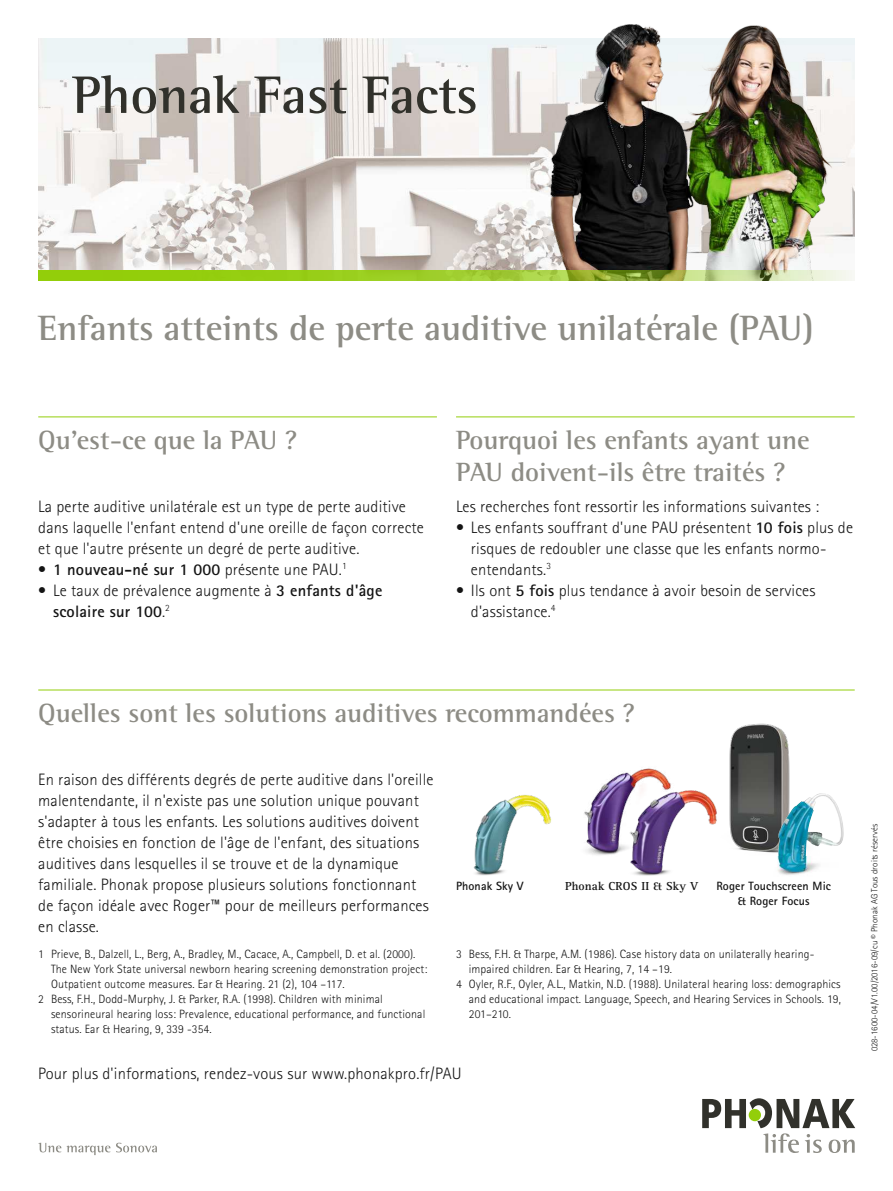
<style>
.page{position:relative;width:893px;height:1191px;background:#fff}
.page>*{position:absolute;margin:0;border:0;box-sizing:border-box;transform-origin:0 0}
.t1{font:700 54px "Rotis Semi Serif Pro";color:#31312b}
.t2{font:700 36px "Rotis Semi Serif Pro";color:#8d8c85}
.t3{font:700 27px/32.2px "Rotis Semi Serif Pro";color:#8d8c85}
.t4{font:300 16.5px/21px "Rotis Sans Serif Pro";letter-spacing:.01em;color:#141414}
.t5{font:700 16.5px "Rotis Sans Serif Pro";letter-spacing:.01em;color:#141414}
.t6{font:300 12px "Rotis Sans Serif Pro";letter-spacing:.01em;color:#141414}
.t7{font:700 12px/15px "Rotis Sans Serif Pro";letter-spacing:.01em;color:#141414;text-align:center}
.t8{font:700 12px "Rotis Serif";letter-spacing:.01em;color:#141414}
.t9{font:300 9px "Rotis Sans Serif Pro";letter-spacing:.005em;color:#141414}
.s1{font-weight:300}
.s2{font-weight:700}
</style>
<div class="page">
<svg style="left:702px;top:1098px;width:153px;height:55px"></svg>
<img style="left:729px;top:723px;width:61px;height:130px">
<img style="left:778px;top:793px;width:66px;height:63px">
<img style="left:777px;top:856px;width:42px;height:19px">
<img style="left:38px;top:38px;width:459px;height:232px">
<img style="left:497px;top:24px;width:358px;height:246px">
<svg style="left:38px;top:270px;width:817px;height:11px;background:#a1ca3d"></svg>
<hr style="left:38px;top:416px;width:399px;height:1px;background:#93ce0a">
<hr style="left:38px;top:689px;width:817px;height:1px;background:#93ce0a">
<hr style="left:456px;top:416px;width:399px;height:1px;background:#93ce0a">
<img style="left:473px;top:795px;width:71px;height:81px">
<img style="left:544px;top:788px;width:57px;height:67px">
<img style="left:601px;top:753px;width:135px;height:123px">
<svg style="left:38px;top:1142px;width:72px;height:13px"></svg>
<svg style="left:116px;top:1142px;width:41px;height:10px"></svg>
<h1 class="t1" style="left:72px;top:73px;width:407px">Phonak Fast Facts</h1>
<h2 class="t2" style="left:38px;top:313px;width:777px">Enfants atteints de perte auditive unilatérale (PAU)</h2>
<h3 class="t3" style="left:38px;top:425px;width:261px">Qu’est-ce que la PAU ?</h3>
<p class="t4" style="left:38px;top:497px;width:387px">La perte auditive unilatérale est un type de perte auditive dans laquelle l'enfant entend d'une oreille de façon correcte et que l'autre présente un degré de perte auditive.</p>
<p class="t5" style="left:38px;top:563px;width:310px"><span class="s1">•</span> 1 nouveau-né sur 1 000 <span class="s1">présente une PAU.</span><sup>1</sup></p>
<p class="t4" style="left:53px;top:581px;width:331px;text-indent:-15px">• Le taux de prévalence augmente à <span class="s2">3 enfants d'âge scolaire sur 100</span>.<sup>2</sup></p>
<h3 class="t3" style="left:456px;top:425px;width:355px">Pourquoi les enfants ayant une<br>PAU doivent-ils être traités ?</h3>
<p class="t4" style="left:456px;top:497px;width:365px">Les recherches font ressortir les informations suivantes :</p>
<p class="t4" style="left:471px;top:518px;width:384px;text-indent:-15px">• Les enfants souffrant d'une PAU présentent <span class="s2">10 fois</span> plus de risques de redoubler une classe que les enfants normo&shy;entendants.<sup>3</sup></p>
<p class="t4" style="left:471px;top:581px;width:346px;text-indent:-15px">• Ils ont <span class="s2">5 fois</span> plus tendance à avoir besoin de services d'assistance.<sup>4</sup></p>
<h3 class="t3" style="left:38px;top:698px;width:598px">Quelles sont les solutions auditives recommandées ?</h3>
<p class="t4" style="left:38px;top:770px;width:397px">En raison des différents degrés de perte auditive dans l'oreille malentendante, il n'existe pas une solution unique pouvant s'adapter à tous les enfants. Les solutions auditives doivent être choisies en fonction de l'âge de l'enfant, des situations auditives dans lesquelles il se trouve et de la dynamique familiale. Phonak propose plusieurs solutions fonctionnant de façon idéale avec Roger™ pour de meilleurs performances en classe.</p>
<p class="t7" style="left:456px;top:879px;width:69px">Phonak Sky V</p>
<p class="t8" style="left:565px;top:881px;width:135px">Phonak CROS II &amp; Sky V</p>
<p class="t7" style="left:716px;top:879px;width:116px">Roger Touchscreen Mic &amp; Roger Focus</p>
<p class="t6" style="left:38px;top:949px;width:379px">1 Prieve, B., Dalzell, L., Berg, A., Bradley, M., Cacace, A., Campbell, D. et al. (2000).</p>
<p class="t6" style="left:51px;top:964px;width:378px">The New York State universal newborn hearing screening demonstration project:</p>
<p class="t6" style="left:51px;top:979px;width:295px">Outpatient outcome measures. Ear &amp; Hearing. 21 (2), 104 –117.</p>
<p class="t6" style="left:38px;top:994px;width:346px">2 Bess, F.H., Dodd-Murphy, J. &amp; Parker, R.A. (1998). Children with minimal</p>
<p class="t6" style="left:51px;top:1009px;width:376px">sensorineural hearing loss: Prevalence, educational performance, and functional</p>
<p class="t6" style="left:51px;top:1024px;width:162px">status. Ear &amp; Hearing, 9, 339 -354.</p>
<p class="t6" style="left:456px;top:949px;width:360px">3 Bess, F.H. &amp; Tharpe, A.M. (1986). Case history data on unilaterally hearing-</p>
<p class="t6" style="left:469px;top:964px;width:205px">impaired children. Ear &amp; Hearing, 7, 14 –19.</p>
<p class="t6" style="left:456px;top:979px;width:386px">4 Oyler, R.F., Oyler, A.L., Matkin, N.D. (1988). Unilateral hearing loss: demographics</p>
<p class="t6" style="left:469px;top:994px;width:374px">and educational impact. Language, Speech, and Hearing Services in Schools. 19,</p>
<p class="t6" style="left:469px;top:1009px;width:44px">201–210.</p>
<p class="t4" style="left:38px;top:1064px;width:425px">Pour plus d'informations, rendez-vous sur www.phonakpro.fr/PAU</p>
<p class="t9" style="left:871px;top:1051px;width:229px;rotate:-90deg">028-1600-04/V1.00/2016-09/cu © Phonak AG Tous droits réservés</p>
</div>
